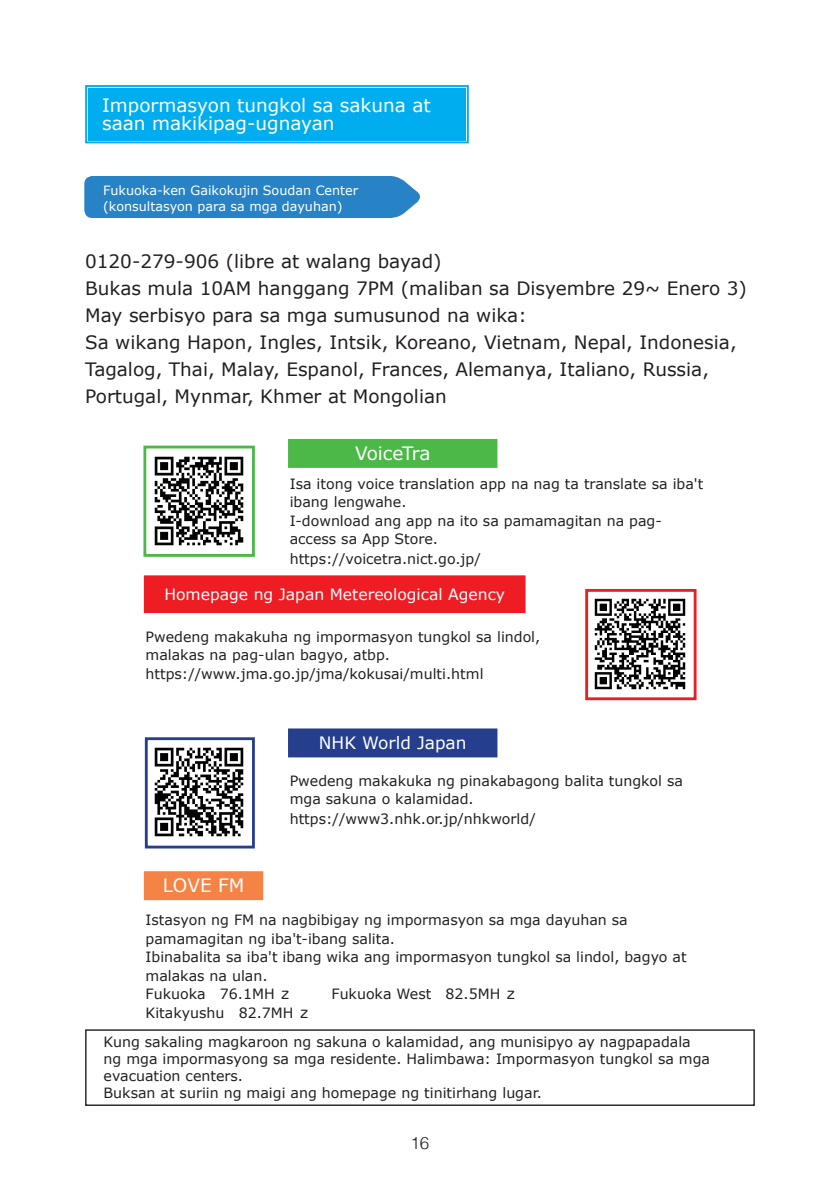
<style>
.page{position:relative;width:840px;height:1191px;background:#fff}
.page>*{position:absolute;margin:0;border:0;box-sizing:border-box;transform-origin:0 0}
.t1{font:18.4px/27px "MS Reference Sans Serif";color:#231f20}
.t2{font:18.4px/18.4px "MS Reference Sans Serif";color:#fff}
.t3{font:18.4px "MS Reference Sans Serif";letter-spacing:-.02em;color:#fff}
.t4{font:17px "MS Reference Sans Serif";color:#fff}
.t5{font:300 17px "Helvetica";color:#231f20}
.t6{font:15.6px "MS Reference Sans Serif";color:#fff}
.t7{font:14.2px/18.4px "MS Reference Sans Serif";color:#231f20}
.t8{font:12.8px/16.4px "MS Reference Sans Serif";color:#fff}
.s1{font-family:"Shin M Go Pro"}
</style>
<div class="page">
<div style="left:84px;top:176px;width:336px;height:42px;background:#2783c5"></div>
<img style="left:154px;top:456px;width:90px;height:90px">
<img style="left:594px;top:598px;width:92px;height:92px">
<img style="left:144px;top:738px;width:100px;height:109px">
<div style="left:289px;top:440px;width:207px;height:27px;background:#4cb848"></div>
<div style="left:288px;top:439px;width:209px;height:29px;border:2px solid #4cb848"></div>
<div style="left:145px;top:576px;width:379px;height:36px;background:#ee1d23"></div>
<div style="left:144px;top:575px;width:381px;height:38px;border:2px solid #ee1d23"></div>
<div style="left:145px;top:872px;width:117px;height:27px;background:#f58345"></div>
<div style="left:144px;top:871px;width:119px;height:29px;border:2px solid #f58345"></div>
<div style="left:289px;top:729px;width:207px;height:27px;background:#253f8e"></div>
<div style="left:288px;top:728px;width:209px;height:29px;border:2px solid #253f8e"></div>
<div style="left:85px;top:1029px;width:669px;height:77px;border:1px solid #231f20"></div>
<div style="left:143px;top:445px;width:112px;height:112px;border:3px solid #4cb848"></div>
<div style="left:585px;top:589px;width:111px;height:111px;border:3px solid #ee1d23"></div>
<div style="left:145px;top:737px;width:110px;height:111px;border:3px solid #253f8e"></div>
<svg style="left:85px;top:85px;width:384px;height:59px;background:#0cb1ef"></svg>
<div style="left:89px;top:89px;width:376px;height:51px;border:2px solid #00aeef"></div>
<p class="t2" style="left:102px;top:95px;width:330px">Impormasyon tungkol sa sakuna at saan makikipag-ugnayan</p>
<p class="t8" style="left:103px;top:181px;width:256px">Fukuoka-ken Gaikokujin Soudan Center (konsultasyon para sa mga dayuhan)</p>
<p class="t1" style="left:85px;top:247px;width:662px">0120-279-906 (libre at walang bayad)<br>Bukas mula 10AM hanggang 7PM (maliban sa Disyembre 29~ Enero 3)<br>May serbisyo para sa mga sumusunod na wika:<br>Sa wikang Hapon, Ingles, Intsik, Koreano, Vietnam, Nepal, Indonesia, Tagalog, Thai, Malay, Espanol, Frances, Alemanya, Italiano, Russia, Portugal, Mynmar, Khmer at Mongolian</p>
<p class="t3" style="left:355px;top:441px;width:77px">VoiceTra</p>
<p class="t7" style="left:289px;top:474px;width:415px">Isa itong voice translation app na nag ta translate sa iba't ibang lengwahe.<br>I-download ang app na ito sa pamamagitan na pag&shy;access sa App Store.</p>
<p class="t7" style="left:289px;top:549px;width:192px">https://voicetra.nict.go.jp/</p>
<p class="t6" style="left:164px;top:584px;width:342px">Homepage ng Japan Metereological Agency</p>
<p class="t7" style="left:145px;top:627px;width:396px">Pwedeng makakuha ng impormasyon tungkol sa lindol, malakas na pag-ulan bagyo, atbp. https://www.jma.go.jp/jma/kokusai/multi.html</p>
<p class="t4" style="left:319px;top:732px;width:149px">NHK World Japan</p>
<p class="t2" style="left:163px;top:876px;width:83px">LOVE FM</p>
<p class="t7" style="left:289px;top:770px;width:394px">Pwedeng makakuka ng pinakabagong balita tungkol sa mga sakuna o kalamidad.</p>
<p class="t7" style="left:289px;top:809px;width:247px">https://www3.nhk.or.jp/nhkworld/</p>
<p class="t7" style="left:145px;top:910px;width:542px">Istasyon ng FM na nagbibigay ng impormasyon sa mga dayuhan sa pamamagitan ng iba't-ibang salita.<br>Ibinabalita sa iba't ibang wika ang impormasyon tungkol sa lindol, bagyo at malakas na ulan.<br>Fukuoka 76.1MH <span class="s1">ｚ　</span></p>
<p class="t7" style="left:331px;top:984px;width:188px">Fukuoka West 82.5MH <span class="s1">ｚ</span></p>
<p class="t7" style="left:103px;top:997px;width:588px;line-height:29.8px;text-indent:42px">Kitakyushu 82.7MH <span class="s1">ｚ<br></span>Kung sakaling magkaroon ng sakuna o kalamidad, ang munisipyo ay nagpapadala</p>
<p class="t7" style="left:103px;top:1050px;width:607px;line-height:17px">ng mga impormasyong sa mga residente. Halimbawa: Impormasyon tungkol sa mga evacuation centers.<br>Buksan at suriin ng maigi ang homepage ng tinitirhang lugar.</p>
<p class="t5" style="left:410px;top:1128px;width:20px">16</p>
</div>
